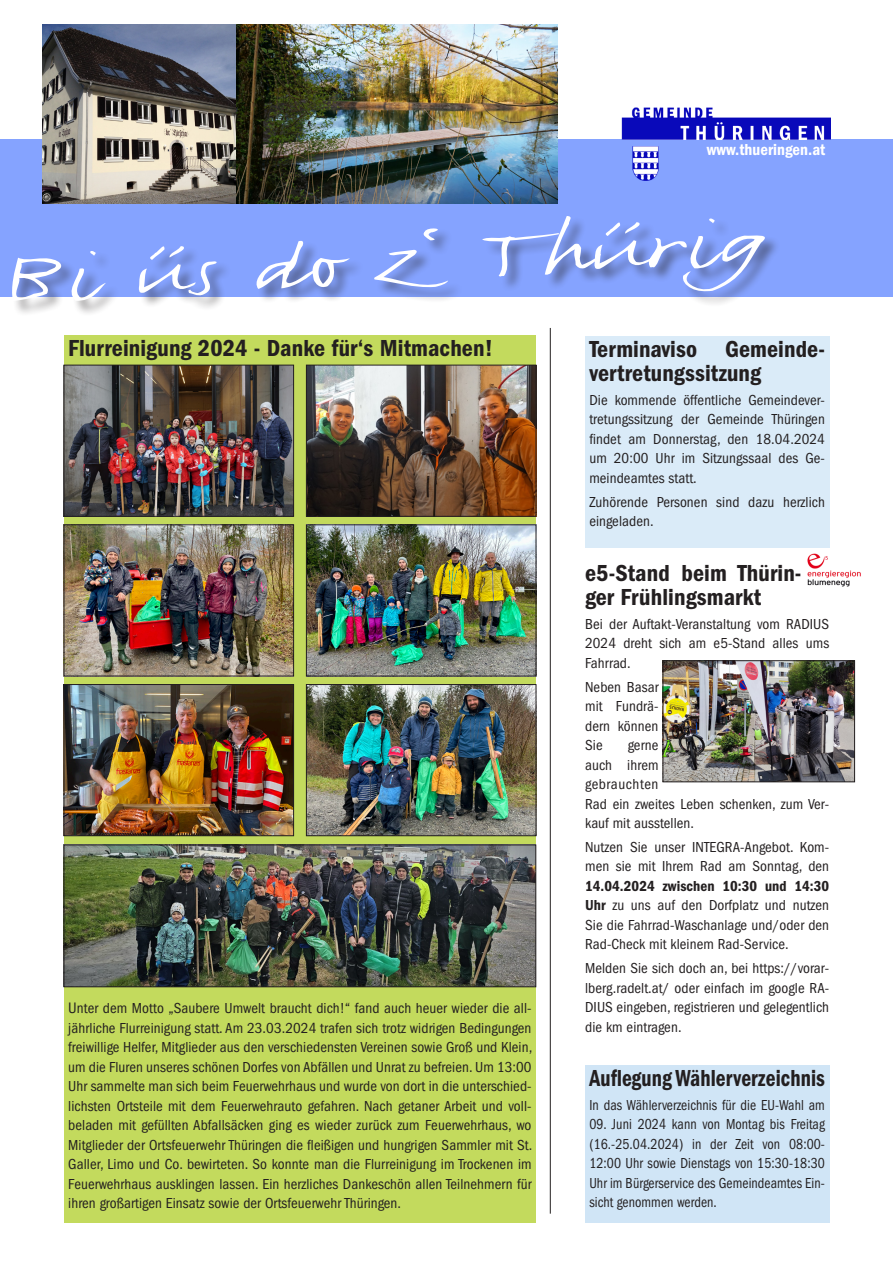
<style>
.page{position:relative;width:893px;height:1263px;background:#fff}
.page>*{position:absolute;margin:0;border:0;box-sizing:border-box;transform-origin:0 0}
.Titel_16pt{font:24px/24px "ITC Franklin Gothic Std Dm Cd";letter-spacing:.005em;color:#231f20}
.Titel_16pt-2{font:24px "ITC Franklin Gothic Std Dm Cd";letter-spacing:.005em;color:#231f20;scale:.89 1}
.Fließtext{font:16.5px "ITC Franklin Gothic Std Dm Cd";letter-spacing:.005em;color:#fff}
.Titel_16pt-3{font:condensed 15px/19.5px "ITC Franklin Gothic Std";letter-spacing:.005em;color:#231f20;text-align:justify}
.Titel_16pt-4{font:condensed 15px/19.5px "ITC Franklin Gothic Std";letter-spacing:.005em;color:#231f20;text-align:justify;scale:.92 1}
.s1{font-size:15.75px}
.s2{font-family:"ITC Franklin Gothic Std Dm Cd";font-stretch:normal}
</style>
<div class="page">
<div style="left:0;top:139px;width:893px;height:157px;background:#85a3ff"></div>
<img style="left:621px;top:107px;width:210px;height:74px">
<img style="left:42px;top:24px;width:515px;height:180px">
<div style="left:13px;top:217px;width:768px;height:100px;background:#231f20;opacity:.5"></div>
<svg style="left:5px;top:216px;width:768px;height:90px"></svg>
<hr style="left:550px;top:328px;width:1px;height:885px;background:#231f20">
<div style="left:585px;top:336px;width:244px;height:212px;background:#daebf8"></div>
<div style="left:64px;top:336px;width:472px;height:886px;background:#c3da5d"></div>
<img style="left:66px;top:367px;width:226px;height:147px">
<div style="left:64px;top:365px;width:230px;height:151px;border:1px solid #231f20"></div>
<img style="left:308px;top:367px;width:226px;height:147px">
<div style="left:306px;top:365px;width:230px;height:151px;border:1px solid #231f20"></div>
<img style="left:66px;top:527px;width:226px;height:147px">
<div style="left:64px;top:525px;width:230px;height:151px;border:1px solid #231f20"></div>
<img style="left:308px;top:527px;width:226px;height:147px">
<div style="left:306px;top:525px;width:230px;height:151px;border:1px solid #231f20"></div>
<img style="left:66px;top:686px;width:226px;height:148px">
<div style="left:64px;top:684px;width:230px;height:152px;border:1px solid #231f20"></div>
<img style="left:308px;top:686px;width:226px;height:148px">
<div style="left:306px;top:684px;width:230px;height:152px;border:1px solid #231f20"></div>
<img style="left:807px;top:553px;width:54px;height:34px">
<img style="left:665px;top:662px;width:188px;height:118px">
<div style="left:663px;top:660px;width:192px;height:122px;border:1px solid #231f20"></div>
<img style="left:66px;top:847px;width:468px;height:138px">
<div style="left:64px;top:845px;width:472px;height:142px;border:1px solid #231f20"></div>
<div style="left:585px;top:1065px;width:244px;height:157px;background:#d0e5f6"></div>
<p class="Fließtext" style="left:707px;top:140px;width:120px">www.thueringen.at</p>
<p class="Titel_16pt" style="left:68px;top:336px;width:426px">Flurreinigung 2024 - Danke für‘s Mitmachen!</p>
<p class="Titel_16pt-3" style="left:68px;top:998px;width:466px"><span class="s1">U</span>nter dem Motto „Saubere Umwelt braucht dich!“ fand auch heuer wieder die all&shy;jährliche Flurreinigung statt. Am 23.03.2024 trafen sich trotz widrigen Bedingungen freiwillige Helfer, Mitglieder aus den verschiedensten Vereinen sowie Groß und Klein, um die Fluren unseres schönen Dorfes von Abfällen und Unrat zu befreien. Um 13:00<br>Uhr sammelte man sich beim Feuerwehrhaus und wurde von dort in die unterschied&shy;lichsten Ortsteile mit dem Feuerwehrauto gefahren. Nach getaner Arbeit und voll&shy;beladen mit gefüllten Abfallsäcken ging es wieder zurück zum Feuerwehrhaus, wo Mitglieder der Ortsfeuerwehr Thüringen die fleißigen und hungrigen Sammler mit St.<br>Galler, Limo und Co. bewirteten. So konnte man die Flurreinigung im Trockenen im Feuerwehrhaus ausklingen lassen. Ein herzliches Dankeschön allen Teilnehmern für ihren großartigen Einsatz sowie der Ortsfeuerwehr Thüringen.</p>
<p class="Titel_16pt" style="left:589px;top:337px;width:237px">Terminaviso Gemeinde&shy;vertretungssitzung</p>
<p class="Titel_16pt-3" style="left:589px;top:390px;width:237px">Die kommende öffentliche Gemeindever&shy;tretungssitzung der Gemeinde Thüringen findet am Donnerstag, den 18.04.2024 um 20:00 Uhr im Sitzungssaal des Ge&shy;meindeamtes statt.</p>
<p class="Titel_16pt-3" style="left:589px;top:492px;width:237px">Zuhörende Personen sind dazu herzlich eingeladen.</p>
<p class="Titel_16pt" style="left:585px;top:561px;width:218px">e5-Stand beim Thürin&shy;ger Frühlingsmarkt</p>
<p class="Titel_16pt-3" style="left:585px;top:614px;width:246px">Bei der Auftakt-Veranstaltung vom RADIUS 2024 dreht sich am e5-Stand alles ums Fahrrad.</p>
<p class="Titel_16pt-3" style="left:585px;top:677px;width:75px">Neben Basar mit Fundrä&shy;dern können Sie</p>
<p class="Titel_16pt-3" style="left:585px;top:735px;width:246px;text-align:left;text-indent:43px">gerne<br>auch ihrem<br>gebrauchten<br>Rad ein zweites Leben schenken, zum Ver&shy;kauf mit ausstellen.</p>
<p class="Titel_16pt-3" style="left:585px;top:837px;width:246px">Nutzen Sie unser INTEGRA-Angebot. Kom&shy;men sie mit Ihrem Rad am Sonntag, den <span class="s2">14.04.2024 zwischen 10:30 und 14:30<br>Uhr</span> zu uns auf den Dorfplatz und nutzen Sie die Fahrrad-Waschanlage und/oder den Rad-Check mit kleinem Rad-Service.</p>
<p class="Titel_16pt-3" style="left:585px;top:959px;width:246px">Melden Sie sich doch an, bei https://vorar&shy;lberg.radelt.at/ oder einfach im google RA-DIUS eingeben, registrieren und gelegentlich die km eintragen.</p>
<p class="Titel_16pt-2" style="left:589px;top:1064px;width:266px">Auflegung Wählerverzeichnis</p>
<p class="Titel_16pt-4" style="left:589px;top:1095px;width:258px">In das Wählerverzeichnis für die EU-Wahl am</p>
<p class="Titel_16pt-4" style="left:589px;top:1115px;width:258px">09. Juni 2024 kann von Montag bis Freitag (16.-25.04.2024) in der Zeit von 08:00- 12:00 Uhr sowie Dienstags von 15:30-18:30<br>Uhr im Bürgerservice des Gemeindeamtes Ein&shy;sicht genommen werden.</p>
</div>
